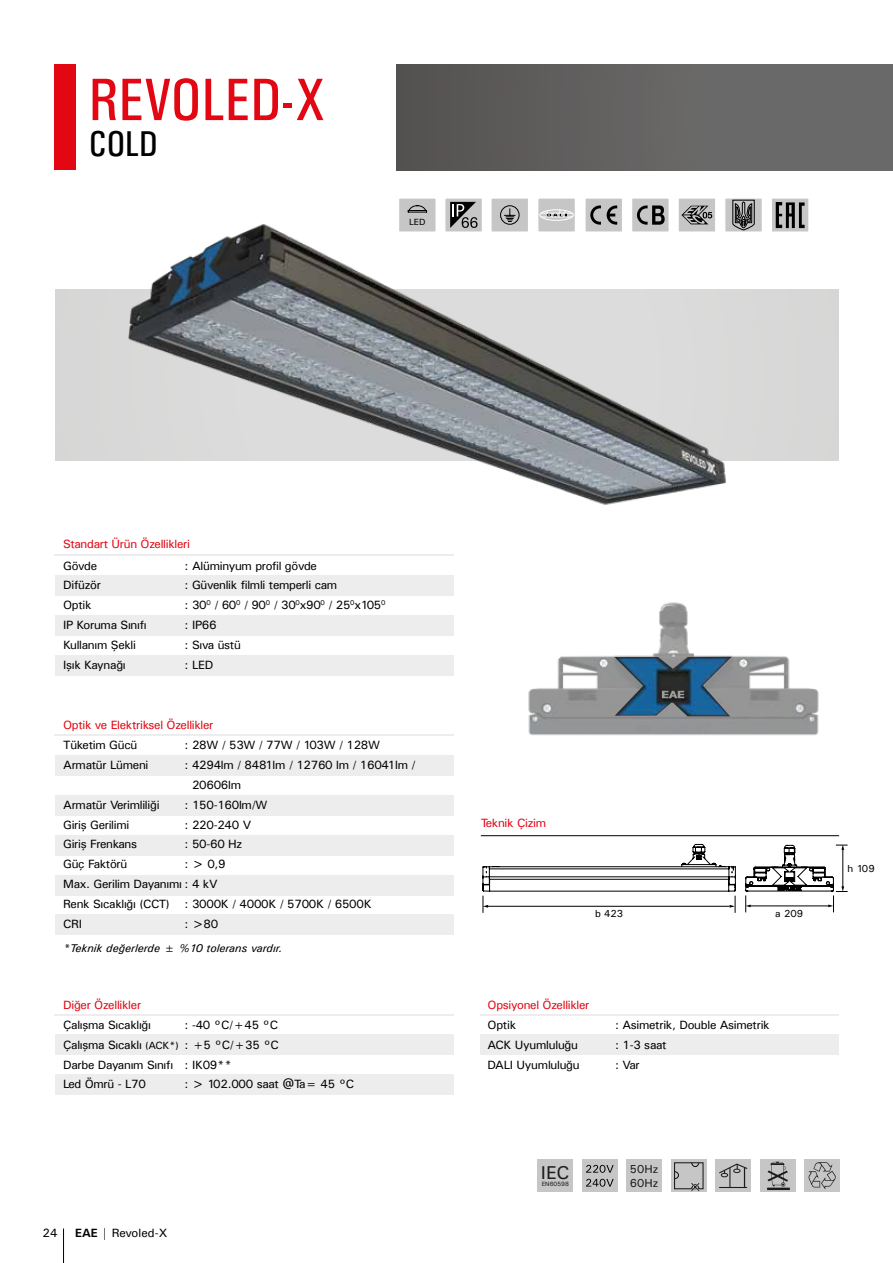
<style>
.page{position:relative;width:893px;height:1263px;background:#fff}
.page>*{position:absolute;margin:0;border:0;box-sizing:border-box;transform-origin:0 0}
.t1{font:60px "Univers Condensed";color:#e30613}
.t2{font:36px "Univers Condensed";color:#000}
.t3{font:18.6px "Univers";color:#1c1c1c}
.t4{font:12px/19.8px "Univers";letter-spacing:-.025em;color:#000}
.t5{font:12px "Univers";letter-spacing:-.025em;color:#e30613}
.t6{font:12px "Univers";color:#000}
.t7{font:11.55px/14px "Univers";color:#1c1c1c}
.t8{font:italic 11.25px "Univers";color:#000}
.t9{font:10.2px "Univers";color:#000}
.t10{font:9px "Univers";color:#000}
.t11{font:6.15px "Univers";color:#1c1c1c}
.s1{font-size:10.5px}
.s2{font-weight:700}
</style>
<div class="page">
<hr style="left:63px;top:1228px;width:1px;height:35px;background:#000">
<div style="left:55px;top:915px;width:399px;height:20px;background:#ededed"></div>
<div style="left:396px;top:65px;width:497px;height:105px;background:linear-gradient(to right,#575553,#706f6f)"></div>
<div style="left:55px;top:289px;width:784px;height:172px;background:#d8d8d7"></div>
<img style="left:528px;top:602px;width:291px;height:134px">
<img style="left:615px;top:657px;width:117px;height:59px">
<div style="left:55px;top:65px;width:21px;height:105px;background:#e30613"></div>
<img style="left:128px;top:223px;width:598px;height:282px">
<div style="left:55px;top:575px;width:399px;height:20px;background:#ededed"></div>
<div style="left:55px;top:615px;width:399px;height:20px;background:#ededed"></div>
<div style="left:55px;top:655px;width:399px;height:20px;background:#ededed"></div>
<div style="left:55px;top:755px;width:399px;height:20px;background:#ededed"></div>
<div style="left:55px;top:795px;width:399px;height:20px;background:#ededed"></div>
<div style="left:55px;top:835px;width:399px;height:20px;background:#ededed"></div>
<div style="left:55px;top:875px;width:399px;height:20px;background:#ededed"></div>
<div style="left:55px;top:1035px;width:399px;height:20px;background:#ededed"></div>
<div style="left:55px;top:1075px;width:399px;height:20px;background:#ededed"></div>
<hr style="left:54px;top:555px;width:400px;height:1px;background:#ededed">
<hr style="left:54px;top:735px;width:400px;height:1px;background:#ededed">
<hr style="left:54px;top:1014px;width:400px;height:1px;background:#ededed">
<div style="left:481px;top:1035px;width:358px;height:20px;background:#ededed"></div>
<hr style="left:481px;top:1014px;width:358px;height:1px;background:#ededed">
<svg style="left:662px;top:691px;width:22px;height:7px"></svg>
<div style="left:760px;top:1160px;width:35px;height:32px;background:#c6c6c6"></div>
<div style="left:804px;top:1160px;width:36px;height:32px;background:#c6c6c6"></div>
<svg style="left:808px;top:1162px;width:28px;height:27px"></svg>
<div style="left:582px;top:1160px;width:35px;height:32px;background:#c6c6c6"></div>
<div style="left:627px;top:1160px;width:35px;height:32px;background:#c6c6c6"></div>
<div style="left:715px;top:1160px;width:36px;height:32px;background:#c6c6c6"></div>
<svg style="left:719px;top:1163px;width:29px;height:25px"></svg>
<div style="left:538px;top:1160px;width:35px;height:32px;background:#c6c6c6"></div>
<svg style="left:671px;top:1160px;width:35px;height:32px"></svg>
<svg style="left:674px;top:1162px;width:27px;height:29px"></svg>
<svg style="left:586px;top:1179px;width:28px;height:8px"></svg>
<svg style="left:586px;top:1165px;width:28px;height:8px"></svg>
<svg style="left:767px;top:1161px;width:21px;height:26px"></svg>
<hr style="left:767px;top:1187px;width:23px;height:3px;background:#1c1c1c">
<div style="left:676px;top:196px;width:42px;height:38px;background:#c6c6c6;border:3px solid #fff"></div>
<div style="left:629px;top:196px;width:43px;height:38px;background:#c6c6c6;border:3px solid #fff"></div>
<div style="left:583px;top:196px;width:42px;height:38px;background:#c6c6c6;border:3px solid #fff"></div>
<svg style="left:590px;top:205px;width:27px;height:20px"></svg>
<div style="left:722px;top:196px;width:43px;height:38px;background:#c6c6c6;border:3px solid #fff"></div>
<svg style="left:732px;top:200px;width:23px;height:31px"></svg>
<svg style="left:637px;top:205px;width:28px;height:20px"></svg>
<svg style="left:681px;top:206px;width:31px;height:18px"></svg>
<svg style="left:772px;top:198px;width:37px;height:34px"></svg>
<svg style="left:776px;top:202px;width:29px;height:26px"></svg>
<div style="left:396px;top:196px;width:42px;height:38px;background:#c6c6c6;border:3px solid #fff"></div>
<svg style="left:408px;top:205px;width:19px;height:8px"></svg>
<div style="left:442px;top:196px;width:43px;height:38px;background:#c6c6c6;border:3px solid #fff"></div>
<div style="left:489px;top:196px;width:42px;height:38px;background:#c6c6c6;border:3px solid #fff"></div>
<svg style="left:500px;top:205px;width:20px;height:20px"></svg>
<svg style="left:450px;top:202px;width:27px;height:26px"></svg>
<div style="left:535px;top:196px;width:43px;height:38px;background:#c6c6c6;border:3px solid #fff"></div>
<div style="left:540px;top:210px;width:33px;height:10px;border:1px solid #fff;border-radius:50%"></div>
<hr style="left:541px;top:213px;width:31px;height:1px;background:#fff">
<hr style="left:541px;top:217px;width:31px;height:1px;background:#fff">
<svg style="left:547px;top:210px;width:19px;height:7px"></svg>
<hr style="left:481px;top:835px;width:358px;height:1px;background:#000">
<svg style="left:482px;top:844px;width:254px;height:69px"></svg>
<svg style="left:745px;top:845px;width:103px;height:67px"></svg>
<h1 class="t1" style="left:89px;top:64px;width:238px">REVOLED-X</h1>
<h2 class="t2" style="left:89px;top:123px;width:71px">COLD</h2>
<p class="t10" style="left:409px;top:216px;width:18px">LED</p>
<p class="t5" style="left:63px;top:536px;width:128px">Standart Ürün Özellikleri</p>
<p class="t4" style="left:63px;top:555px;width:35px">Gövde</p>
<p class="t4" style="left:185px;top:555px;width:134px">: Alüminyum profil gövde</p>
<p class="t4" style="left:63px;top:575px;width:39px">Difüzör</p>
<p class="t4" style="left:185px;top:575px;width:154px">: Güvenlik filmli temperli cam</p>
<p class="t4" style="left:63px;top:595px;width:30px">Optik</p>
<p class="t4" style="left:185px;top:595px;width:202px">: 30<sup>0</sup> / 60<sup>0</sup> / 90<sup>0</sup> / 30<sup>0</sup>x90<sup>0</sup> / 25<sup>0</sup>x105<sup>0</sup></p>
<p class="t4" style="left:63px;top:615px;width:85px">IP Koruma Sınıfı</p>
<p class="t4" style="left:185px;top:615px;width:33px">: IP66</p>
<p class="t4" style="left:63px;top:635px;width:74px">Kullanım Şekli</p>
<p class="t4" style="left:185px;top:635px;width:58px">: Sıva üstü</p>
<p class="t4" style="left:63px;top:654px;width:64px">Işık Kaynağı</p>
<p class="t4" style="left:185px;top:654px;width:30px">: LED</p>
<p class="t5" style="left:63px;top:717px;width:152px">Optik ve Elektriksel Özellikler</p>
<p class="t4" style="left:63px;top:735px;width:76px">Tüketim Gücü</p>
<p class="t4" style="left:185px;top:735px;width:197px">: 28W / 53W / 77W / 103W / 128W</p>
<p class="t4" style="left:63px;top:755px;width:87px">Armatür Lümeni</p>
<p class="t4" style="left:192px;top:755px;width:225px;text-indent:-7px">: 4294lm / 8481lm / 12760 lm / 16041lm /<br>20606lm</p>
<p class="t4" style="left:63px;top:795px;width:98px">Armatür Verimliliği</p>
<p class="t4" style="left:185px;top:795px;width:84px">: 150-160lm/W</p>
<p class="t4" style="left:63px;top:814px;width:68px">Giriş Gerilimi</p>
<p class="t4" style="left:185px;top:814px;width:68px">: 220-240 V</p>
<p class="t4" style="left:63px;top:834px;width:76px">Giriş Frenkans</p>
<p class="t4" style="left:185px;top:834px;width:59px">: 50-60 Hz</p>
<p class="t4" style="left:63px;top:854px;width:66px">Güç Faktörü</p>
<p class="t4" style="left:63px;top:854px;width:310px;text-indent:122px">: &gt; 0,9<br>Max. Gerilim Dayanımı : 4 kV<br>Renk Sıcaklığı (CCT) : 3000K / 4000K / 5700K / 6500K<br>CRI</p>
<p class="t4" style="left:185px;top:913px;width:35px">: &gt;80</p>
<p class="t8" style="left:63px;top:941px;width:221px">*Teknik değerlerde ± %10 tolerans vardır.</p>
<p class="t5" style="left:63px;top:997px;width:80px">Diğer Özellikler</p>
<p class="t4" style="left:63px;top:1015px;width:89px">Çalışma Sıcaklığı</p>
<p class="t4" style="left:63px;top:1015px;width:217px;text-indent:122px">: -40 °C/+45 °C<br>Çalışma Sıcaklı <span class="s1">(ACK*)</span> : +5 °C/+35 °C<br>Darbe Dayanım Sınıfı : IK09**<br>Led Ömrü - L70</p>
<p class="t4" style="left:185px;top:1074px;width:171px">: &gt; 102.000 saat @Ta= 45 °C</p>
<p class="t4" style="left:43px;top:1222px;width:17px">24</p>
<p class="t6" style="left:75px;top:1225px;width:94px"><span class="s2">EAE</span> | Revoled-X</p>
<p class="t5" style="left:481px;top:815px;width:67px">Teknik Çizim</p>
<p class="t9" style="left:595px;top:907px;width:30px">b 423</p>
<p class="t9" style="left:775px;top:907px;width:29px">a 209</p>
<p class="t5" style="left:488px;top:997px;width:103px">Opsiyonel Özellikler</p>
<p class="t4" style="left:488px;top:1015px;width:30px">Optik</p>
<p class="t4" style="left:615px;top:1015px;width:156px">: Asimetrik, Double Asimetrik</p>
<p class="t4" style="left:488px;top:1034px;width:92px">ACK Uyumluluğu</p>
<p class="t4" style="left:615px;top:1034px;width:53px">: 1-3 saat</p>
<p class="t4" style="left:488px;top:1054px;width:94px">DALI Uyumluluğu</p>
<p class="t4" style="left:615px;top:1054px;width:26px">: Var</p>
<h3 class="t3" style="left:541px;top:1161px;width:30px">IEC</h3>
<p class="t11" style="left:542px;top:1179px;width:29px">EN60598</p>
<p class="t7" style="left:630px;top:1162px;width:30px">50Hz<br>60Hz</p>
<p class="t9" style="left:847px;top:862px;width:29px">h 109</p>
</div>
